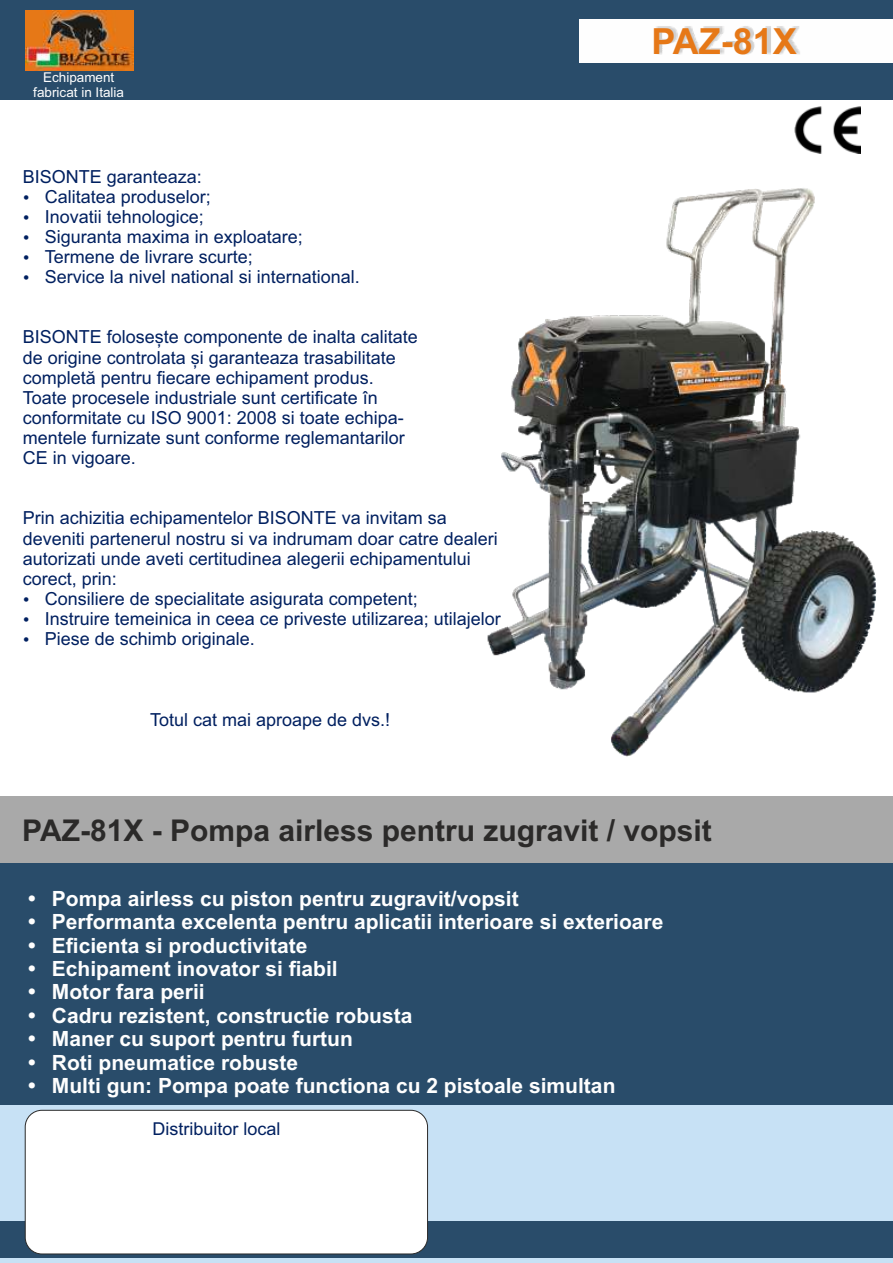
<style>
.page{position:relative;width:893px;height:1263px;background:#fff}
.page>*{position:absolute;margin:0;border:0;box-sizing:border-box;transform-origin:0 0}
.t1{font:700 36px "Arial";color:#e67817}
.t2{font:700 30px "Arial";color:#2b2a29}
.t3{font:700 21px/23.4px "Arial";color:#fefefe}
.t4{font:18px/20.1px "Arial";color:#002060}
.t5{font:17.7px "Arial";color:#002060}
.t6{font:13.5px/15.1px "Arial";color:#fff;text-align:center}
</style>
<div class="page">
<img style="left:487px;top:153px;width:390px;height:604px">
<div style="left:0;top:796px;width:893px;height:436px;background:#a9a9a9"></div>
<div style="left:0;top:1105px;width:893px;height:158px;background:#c7e1f5"></div>
<div style="left:0;top:0;width:893px;height:99px;background:#294c6a"></div>
<div style="left:0;top:1221px;width:893px;height:36px;background:#294c6a"></div>
<img style="left:794px;top:106px;width:67px;height:47px">
<div style="left:579px;top:20px;width:314px;height:43px;background:#fefefe"></div>
<img style="left:582px;top:19px;width:292px;height:36px">
<img style="left:25px;top:11px;width:108px;height:59px">
<div style="left:0;top:864px;width:893px;height:241px;background:#294c6a"></div>
<div style="left:25px;top:1110px;width:403px;height:144px;background:#fff;border:1px solid #2b2a29;border-radius:17px"></div>
<img style="left:827px;top:1257px;width:51px;height:1px">
<div style="left:449px;top:1109px;width:283px;height:110px;background:#c7e1f5;border:1px solid #294c6a;border-radius:12px"></div>
<img style="left:425px;top:1120px;width:29px;height:124px">
<div style="left:48px;top:1111px;width:99px;height:96px;background:#fff"></div>
<p class="t6" style="left:33px;top:71px;width:92px">Echipament fabricat in Italia</p>
<p class="t4" style="left:45px;top:168px;width:317px;text-indent:-22px">BISONTE garanteaza:<br>Calitatea produselor;<br>Inovatii tehnologice;<br>Siguranta maxima in exploatare;<br>Termene de livrare scurte;<br>Service la nivel national si international.</p>
<p class="t4" style="left:23px;top:329px;width:397px">BISONTE folosește componente de inalta calitate de origine controlata și garanteaza trasabilitate completă pentru fiecare echipament produs.<br>Toate procesele industriale sunt certificate în conformitate cu ISO 9001: 2008 si toate echipa&shy;mentele furnizate sunt conforme reglemantarilor CE in vigoare.</p>
<p class="t4" style="left:23px;top:510px;width:426px">Prin achizitia echipamentelor BISONTE va invitam sa</p>
<p class="t4" style="left:23px;top:530px;width:477px">deveniti partenerul nostru si va indrumam doar catre dealeri</p>
<p class="t4" style="left:23px;top:550px;width:450px">autorizati unde aveti certitudinea alegerii echipamentului</p>
<p class="t4" style="left:23px;top:570px;width:96px">corect, prin:</p>
<p class="t4" style="left:45px;top:590px;width:375px">Consiliere de specialitate asigurata competent;</p>
<p class="t4" style="left:45px;top:610px;width:458px">Instruire temeinica in ceea ce priveste utilizarea; utilajelor</p>
<p class="t4" style="left:45px;top:630px;width:212px">Piese de schimb originale.</p>
<p class="t4" style="left:150px;top:711px;width:242px">Totul cat mai aproape de dvs.!</p>
<h1 class="t1" style="left:652px;top:28px;width:147px">PAZ-81X</h1>
<h2 class="t2" style="left:22px;top:819px;width:691px">PAZ-81X - Pompa airless pentru zugravit / vopsit</h2>
<p class="t3" style="left:52px;top:888px;width:613px">Pompa airless cu piston pentru zugravit/vopsit<br>Performanta excelenta pentru aplicatii interioare si exterioare Eficienta si productivitate<br>Echipament inovator si fiabil<br>Motor fara perii<br>Cadru rezistent, constructie robusta<br>Maner cu suport pentru furtun<br>Roti pneumatice robuste<br>Multi gun: Pompa poate functiona cu 2 pistoale simultan</p>
<p class="t5" style="left:153px;top:1122px;width:130px">Distribuitor local</p>
</div>
